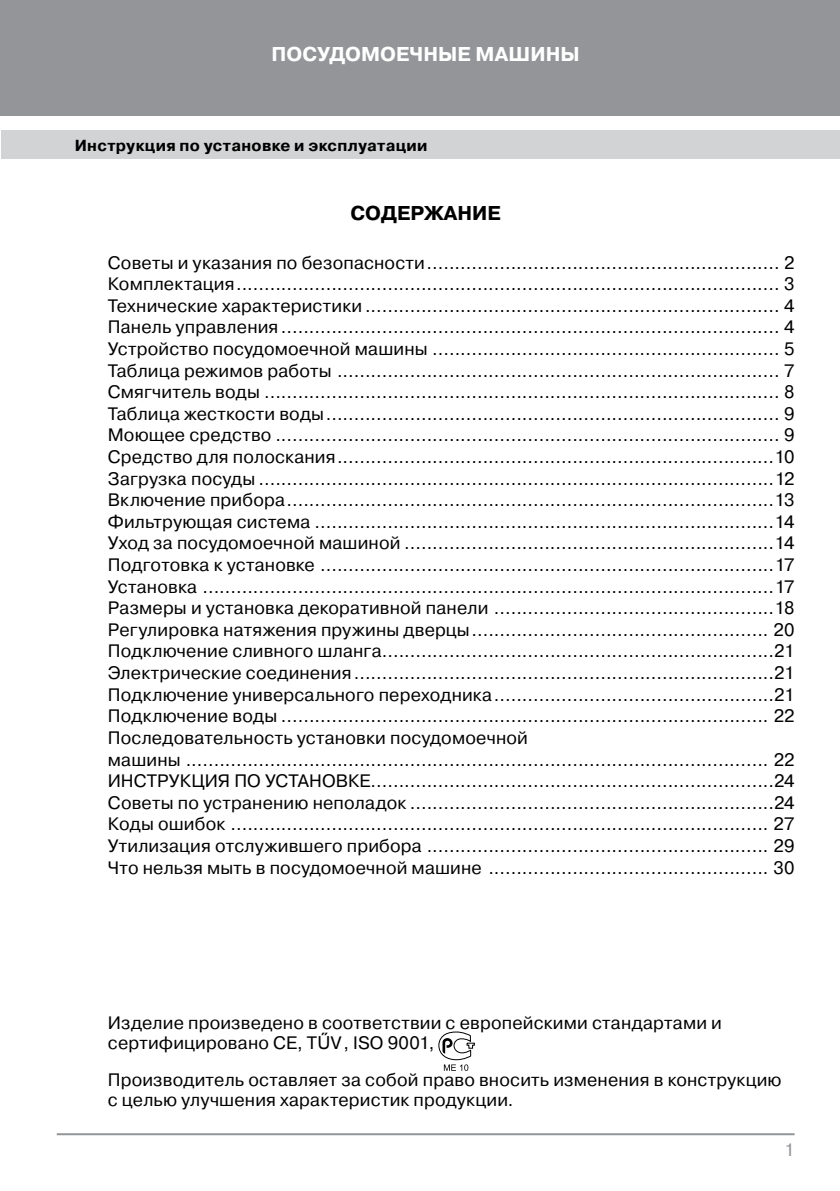
<style>
.page{position:relative;width:840px;height:1191px;background:#fff}
.page>*{position:absolute;margin:0;border:0;box-sizing:border-box;transform-origin:0 0}
.t1{font:700 20px "Pragmatica C";color:#fff}
.t2{font:700 20px "Pragmatica C";color:#000}
.t3{font:18px/21.6px "Pragmatica C";letter-spacing:.01em;color:#000}
.t4{font:18px "Pragmatica C";color:#939598}
.t5{font:700 16px "Pragmatica C";letter-spacing:.02em;color:#000}
.s1{font-family:"Arial"}
</style>
<div class="page">
<div style="left:0;top:0;width:839px;height:116px;background:#939598"></div>
<div style="left:1px;top:130px;width:838px;height:29px;background:#d1d3d4"></div>
<hr style="left:57px;top:1133px;width:737px;height:2px;background:#939598">
<svg style="left:438px;top:1031px;width:37px;height:40px"></svg>
<p class="t1" style="left:271px;top:43px;width:309px">ПОСУДОМОЕЧНЫЕ МАШИНЫ</p>
<p class="t5" style="left:75px;top:136px;width:354px">Инструкция по установке и эксплуатации</p>
<p class="t2" style="left:350px;top:202px;width:151px">СОДЕРЖАНИЕ</p>
<p class="t3" style="left:108px;top:252px;width:688px">Советы и указания по безопасности............................................................... 2<br>Комплектация................................................................................................. 3<br>Технические характеристики .......................................................................... 4<br>Панель управления ......................................................................................... 4<br>Устройство посудомоечной машины .............................................................. 5<br>Таблица режимов работы ............................................................................... 7<br>Смягчитель воды ............................................................................................ 8<br>Таблица жесткости воды................................................................................. 9<br>Моющее средство .......................................................................................... 9<br>Средство для полоскания..............................................................................10<br>Загрузка посуды ............................................................................................12<br>Включение прибора.......................................................................................13<br>Фильтрующая система ..................................................................................14<br>Уход за посудомоечной машиной ..................................................................14<br>Подготовка к установке .................................................................................17<br>Установка ......................................................................................................17<br>Размеры и установка декоративной панели ..................................................18<br>Регулировка натяжения пружины дверцы..................................................... 20<br>Подключение сливного шланга......................................................................21<br>Электрические соединения...........................................................................21<br>Подключение универсального переходника..................................................21<br>Подключение воды ....................................................................................... 22<br>Последовательность установки посудомоечной<br>машины ........................................................................................................ 22<br>ИНСТРУКЦИЯ ПО УСТАНОВКЕ........................................................................24<br>Советы по устранению неполадок .................................................................24<br>Коды ошибок ................................................................................................ 27<br>Утилизация отслужившего прибора ............................................................. 29<br>Что нельзя мыть в посудомоечной машине .................................................. 30</p>
<p class="t3" style="left:108px;top:1012px;width:615px;line-height:20px">Изделие произведено в соответствии с европейскими стандартами и сертифицировано СЕ, T<span class="s1">Ű</span>V , ISO 9001,</p>
<p class="t3" style="left:108px;top:1069px;width:675px;line-height:20px">Производитель оставляет за собой право вносить изменения в конструкцию с целью улучшения характеристик продукции.</p>
<p class="t4" style="left:783px;top:1139px;width:12px">1</p>
</div>
